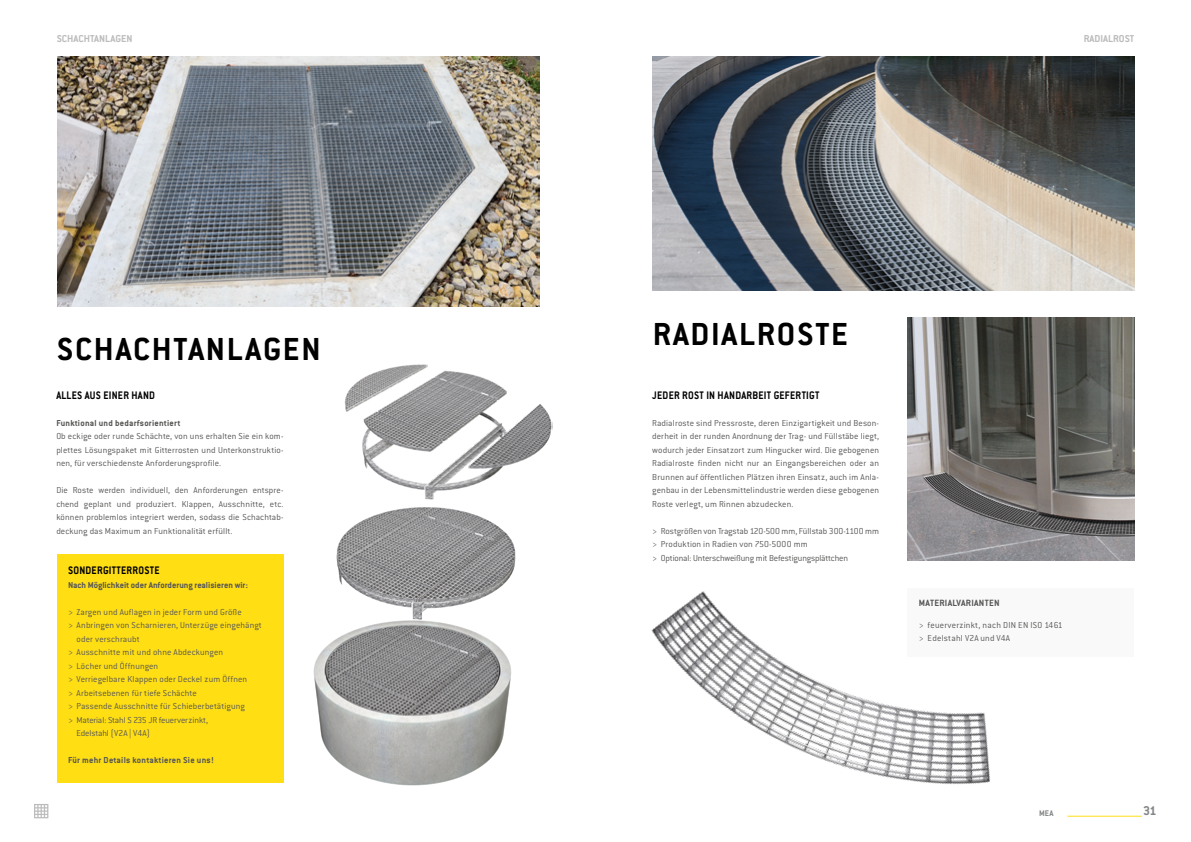
<style>
.page{position:relative;width:1191px;height:842px;background:#fff}
.page>*{position:absolute;margin:0;border:0;box-sizing:border-box;transform-origin:0 0}
.t1{font:700 35px "Conduit ITC Pro";letter-spacing:.05em;color:#000}
.t2{font:700 14px "Conduit ITC Pro";color:#848687}
.t3{font:700 12px "Conduit ITC Pro";letter-spacing:.025em;color:#000;scale:.9 1}
.t4{font:700 11px "Conduit ITC Pro";color:#bcbcbc}
.t5{font:700 10px "Conduit ITC Pro";letter-spacing:.025em;color:#575756}
.t6{font:300 9.5px/13.5px "Conduit ITC Pro";letter-spacing:.01em;color:#575756;text-align:justify}
.t7{font:700 9.5px "Conduit ITC Pro";letter-spacing:.01em;color:#575756}
.t8{font:300 9.5px "Conduit ITC Pro";letter-spacing:-.015em;color:#575756}
.t9{font:700 9px "Conduit ITC Pro";color:#848687}
</style>
<div class="page">
<hr style="left:1067px;top:816px;width:75px;height:1px;background:#ffde14">
<div style="left:57px;top:554px;width:226px;height:229px;background:#ffde14"></div>
<img style="left:652px;top:57px;width:482px;height:234px">
<img style="left:907px;top:318px;width:228px;height:243px">
<img style="left:651px;top:511px;width:402px;height:274px">
<img style="left:313px;top:620px;width:198px;height:166px">
<img style="left:336px;top:507px;width:180px;height:113px">
<img style="left:344px;top:364px;width:208px;height:136px">
<div style="left:907px;top:588px;width:227px;height:68px;background:#f9f9f9"></div>
<img style="left:57px;top:57px;width:482px;height:249px">
<svg style="left:34px;top:804px;width:14px;height:14px"></svg>
<p class="t4" style="left:57px;top:32px;width:77px">SCHACHTANLAGEN</p>
<p class="t4" style="left:1083px;top:32px;width:52px">RADIALROST</p>
<h1 class="t1" style="left:57px;top:328px;width:265px">SCHACHTANLAGEN</h1>
<p class="t3" style="left:56px;top:388px;width:111px">ALLES AUS EINER HAND</p>
<p class="t7" style="left:56px;top:417px;width:126px">Funktional und bedarfsorientiert</p>
<p class="t6" style="left:56px;top:430px;width:229px">Ob eckige oder runde Schächte, von uns erhalten Sie ein kom&shy;plettes Lösungspaket mit Gitterrosten und Unterkonstruktio&shy;nen, für verschiedenste Anforderungsprofile.</p>
<p class="t6" style="left:56px;top:484px;width:229px">Die Roste werden individuell, den Anforderungen entspre&shy;chend geplant und produziert. Klappen, Ausschnitte, etc. können problemlos integriert werden, sodass die Schachtab&shy;deckung das Maximum an Funktionalität erfüllt.</p>
<p class="t3" style="left:68px;top:563px;width:103px">SONDERGITTERROSTE</p>
<p class="t7" style="left:68px;top:579px;width:181px">Nach Möglichkeit oder Anforderung realisieren wir:</p>
<p class="t6" style="left:68px;top:605px;width:175px">&gt; Zargen und Auflagen in jeder Form und Größe</p>
<p class="t6" style="left:68px;top:619px;width:195px">&gt; Anbringen von Scharnieren, Unterzüge eingehängt</p>
<p class="t6" style="left:77px;top:632px;width:64px">oder verschraubt</p>
<p class="t6" style="left:68px;top:646px;width:156px">&gt; Ausschnitte mit und ohne Abdeckungen</p>
<p class="t6" style="left:68px;top:659px;width:92px">&gt; Löcher und Öffnungen</p>
<p class="t6" style="left:68px;top:673px;width:180px">&gt; Verriegelbare Klappen oder Deckel zum Öffnen</p>
<p class="t6" style="left:68px;top:686px;width:130px">&gt; Arbeitsebenen für tiefe Schächte</p>
<p class="t6" style="left:68px;top:700px;width:178px">&gt; Passende Ausschnitte für Schieberbetätigung</p>
<p class="t8" style="left:68px;top:715px;width:141px">&gt; Material: Stahl S 235 JR feuerverzinkt,</p>
<p class="t6" style="left:77px;top:727px;width:75px">Edelstahl (V2A | V4A)</p>
<p class="t7" style="left:68px;top:755px;width:147px">Für mehr Details kontaktieren Sie uns!</p>
<h1 class="t1" style="left:653px;top:313px;width:196px">RADIALROSTE</h1>
<p class="t3" style="left:652px;top:388px;width:187px">JEDER ROST IN HANDARBEIT GEFERTIGT</p>
<p class="t6" style="left:652px;top:416px;width:228px">Radialroste sind Pressroste, deren Einzigartigkeit und Beson&shy;derheit in der runden Anordnung der Trag- und Füllstäbe liegt, wodurch jeder Einsatzort zum Hingucker wird. Die gebogenen Radialroste finden nicht nur an Eingangsbereichen oder an Brunnen auf öffentlichen Plätzen ihren Einsatz, auch im Anla&shy;genbau in der Lebensmittelindustrie werden diese gebogenen Roste verlegt, um Rinnen abzudecken.</p>
<p class="t6" style="left:652px;top:524px;width:228px;text-align:left">&gt; Rostgrößen von Tragstab 120-500 mm, Füllstab 300-1100 mm &gt; Produktion in Radien von 750-5000 mm<br>&gt; Optional: Unterschweißung mit Befestigungsplättchen</p>
<p class="t5" style="left:919px;top:597px;width:82px">MATERIALVARIANTEN</p>
<p class="t6" style="left:919px;top:619px;width:145px;line-height:13px">&gt; feuerverzinkt, nach DIN EN ISO 1461 &gt; Edelstahl V2A und V4A</p>
<p class="t9" style="left:1039px;top:808px;width:16px">MEA</p>
<h2 class="t2" style="left:1143px;top:802px;width:15px">31</h2>
</div>
